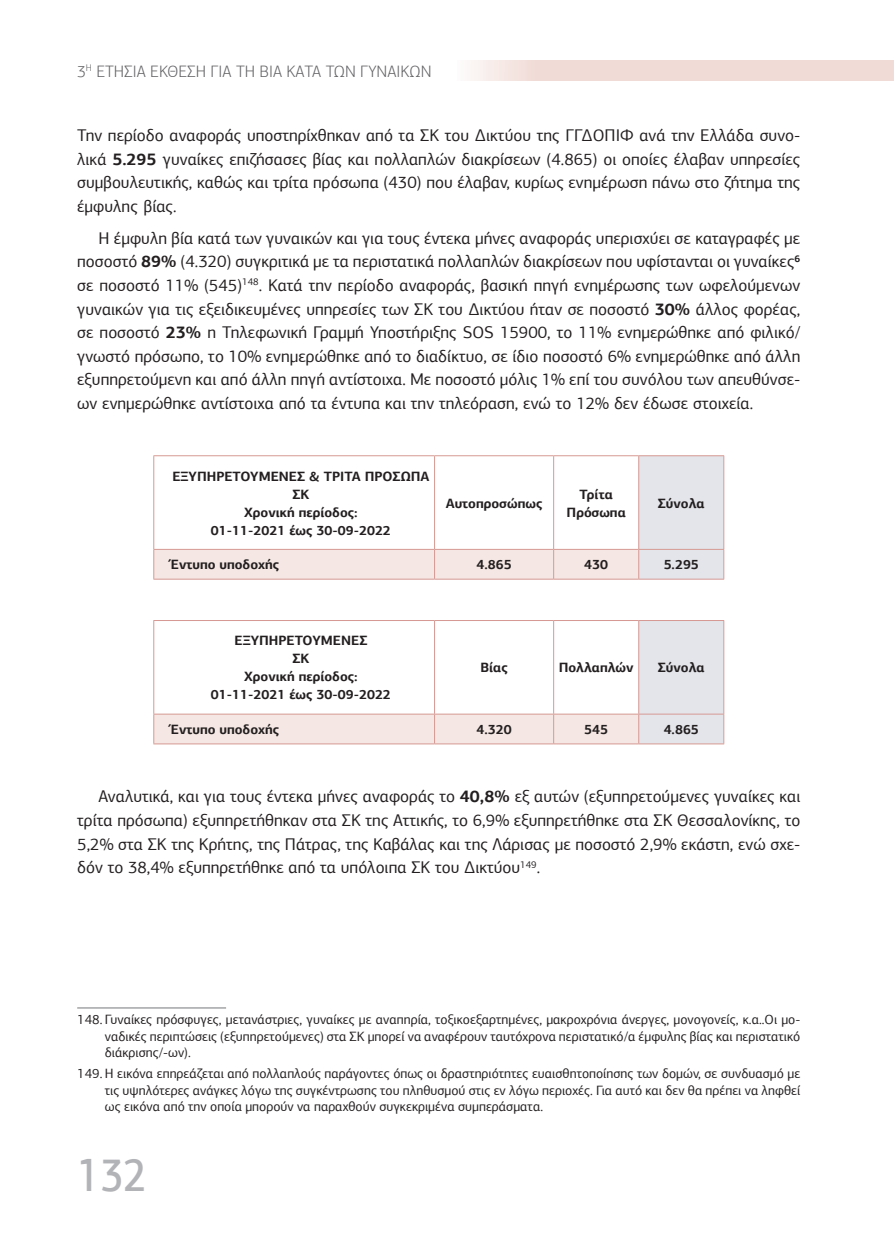
<style>
.page{position:relative;width:894px;height:1234px;background:#fff}
.page>*{position:absolute;margin:0;border:0;box-sizing:border-box;transform-origin:0 0}
.t1{font:500 47.7px "PF Agora Sans Pro";color:#b2b3b7;scale:.85 1}
.t2{font:16.95px/23.5px "PF Agora Sans Pro";color:#231f20;text-align:justify}
.t3{font:300 16.5px "PF Agora Sans Pro";color:#636366}
.t4{font:13.5px/16.5px "PF Agora Sans Pro";color:#231f20;text-align:justify}
.t5{font:700 13.5px/18px "PF Agora Sans Pro";color:#231f20;text-align:center}
.s1{font-weight:700}
</style>
<div class="page">
<svg style="left:471px;top:60px;width:423px;height:21px;background:#f1ddd8"></svg>
<svg style="left:153px;top:455px;width:571px;height:123px"></svg>
<hr style="left:153px;top:578px;width:281px;height:1px;background:#d69993">
<hr style="left:434px;top:578px;width:119px;height:1px;background:#d69993">
<hr style="left:553px;top:578px;width:85px;height:1px;background:#d69993">
<hr style="left:638px;top:578px;width:86px;height:1px;background:#d69993">
<svg style="left:153px;top:620px;width:571px;height:123px"></svg>
<hr style="left:153px;top:743px;width:281px;height:1px;background:#d69993">
<hr style="left:434px;top:743px;width:119px;height:1px;background:#d69993">
<hr style="left:553px;top:743px;width:85px;height:1px;background:#d69993">
<hr style="left:638px;top:743px;width:86px;height:1px;background:#d69993">
<hr style="left:77px;top:1007px;width:149px;height:1px;background:#76787b">
<p class="t3" style="left:77px;top:62px;width:356px">3 <sup>Η</sup> ΕΤΗΣΙΑ ΕΚΘΕΣΗ ΓΙΑ ΤΗ ΒΙΑ ΚΑΤΑ ΤΩΝ ΓΥΝΑΙΚΩΝ</p>
<p class="t2" style="left:77px;top:123px;width:724px">Την περίοδο αναφοράς υποστηρίχθηκαν από τα ΣΚ του Δικτύου της ΓΓΔΟΠΙΦ ανά την Ελλάδα συνο&shy;λικά <span class="s1">5.295</span> γυναίκες επιζήσασες βίας και πολλαπλών διακρίσεων (4.865) οι οποίες έλαβαν υπηρεσίες συμβουλευτικής, καθώς και τρίτα πρόσωπα (430) που έλαβαν, κυρίως ενημέρωση πάνω στο ζήτημα της έμφυλης βίας.</p>
<p class="t2" style="left:77px;top:226px;width:724px;text-indent:21px">Η έμφυλη βία κατά των γυναικών και για τους έντεκα μήνες αναφοράς υπερισχύει σε καταγραφές με ποσοστό <span class="s1">89%</span> (4.320) συγκριτικά με τα περιστατικά πολλαπλών διακρίσεων που υφίστανται οι γυναίκες<sup>6 </sup>σε ποσοστό 11% (545)<sup>148</sup>. Κατά την περίοδο αναφοράς, βασική πηγή ενημέρωσης των ωφελούμενων γυναικών για τις εξειδικευμένες υπηρεσίες των ΣΚ του Δικτύου ήταν σε ποσοστό <span class="s1">30%</span> άλλος φορέας, σε ποσοστό <span class="s1">23%</span> η Τηλεφωνική Γραμμή Υποστήριξης SOS 15900, το 11% ενημερώθηκε από φιλικό/ γνωστό πρόσωπο, το 10% ενημερώθηκε από το διαδίκτυο, σε ίδιο ποσοστό 6% ενημερώθηκε από άλλη εξυπηρετούμενη και από άλλη πηγή αντίστοιχα. Με ποσοστό μόλις 1% επί του συνόλου των απευθύνσε&shy;ων ενημερώθηκε αντίστοιχα από τα έντυπα και την τηλεόραση, ενώ το 12% δεν έδωσε στοιχεία.</p>
<p class="t5" style="left:172px;top:466px;width:259px">ΕΞΥΠΗΡΕΤΟΥΜΕΝΕΣ &amp; ΤΡΙΤΑ ΠΡΟΣΩΠΑ<br>ΣΚ<br>Χρονική περίοδος:<br>01-11-2021 έως 30-09-2022</p>
<p class="t5" style="left:445px;top:493px;width:98px">Αυτοπροσώπως</p>
<p class="t5" style="left:566px;top:484px;width:61px">Τρίτα<br>Πρόσωπα</p>
<p class="t5" style="left:658px;top:493px;width:48px">Σύνολα</p>
<p class="t5" style="left:171px;top:555px;width:110px">Έντυπο υποδοχής</p>
<p class="t5" style="left:476px;top:555px;width:37px">4.865</p>
<p class="t5" style="left:584px;top:555px;width:25px">430</p>
<p class="t5" style="left:663px;top:555px;width:37px">5.295</p>
<p class="t5" style="left:211px;top:631px;width:181px">ΕΞΥΠΗΡΕΤΟΥΜΕΝΕΣ<br>ΣΚ<br>Χρονική περίοδος:<br>01-11-2021 έως 30-09-2022</p>
<p class="t5" style="left:480px;top:658px;width:29px">Βίας</p>
<p class="t5" style="left:558px;top:658px;width:76px">Πολλαπλών</p>
<p class="t5" style="left:658px;top:658px;width:48px">Σύνολα</p>
<p class="t5" style="left:171px;top:720px;width:110px">Έντυπο υποδοχής</p>
<p class="t5" style="left:476px;top:720px;width:37px">4.320</p>
<p class="t5" style="left:584px;top:720px;width:25px">545</p>
<p class="t5" style="left:663px;top:720px;width:37px">4.865</p>
<p class="t2" style="left:77px;top:784px;width:724px;text-indent:21px">Αναλυτικά, και για τους έντεκα μήνες αναφοράς το <span class="s1">40,8%</span> εξ αυτών (εξυπηρετούμενες γυναίκες και τρίτα πρόσωπα) εξυπηρετήθηκαν στα ΣΚ της Αττικής, το 6,9% εξυπηρετήθηκε στα ΣΚ Θεσσαλονίκης, το 5,2% στα ΣΚ της Κρήτης, της Πάτρας, της Καβάλας και της Λάρισας με ποσοστό 2,9% εκάστη, ενώ σχε&shy;δόν το 38,4% εξυπηρετήθηκε από τα υπόλοιπα ΣΚ του Δικτύου<sup>149</sup>.</p>
<p class="t4" style="left:105px;top:1011px;width:697px;text-indent:-28px">148. Γυναίκες πρόσφυγες, μετανάστριες, γυναίκες με αναπηρία, τοξικοεξαρτημένες, μακροχρόνια άνεργες, μονογονείς, κ.α..Οι μο&shy;ναδικές περιπτώσεις (εξυπηρετούμενες) στα ΣΚ μπορεί να αναφέρουν ταυτόχρονα περιστατικό/α έμφυλης βίας και περιστατικό διάκρισης/-ων).</p>
<p class="t4" style="left:105px;top:1065px;width:697px;text-indent:-28px">149. Η εικόνα επηρεάζεται από πολλαπλούς παράγοντες όπως οι δραστηριότητες ευαισθητοποίησης των δομών, σε συνδυασμό με τις υψηλότερες ανάγκες λόγω της συγκέντρωσης του πληθυσμού στις εν λόγω περιοχές. Για αυτό και δεν θα πρέπει να ληφθεί ως εικόνα από την οποία μπορούν να παραχθούν συγκεκριμένα συμπεράσματα.</p>
<h1 class="t1" style="left:77px;top:1144px;width:83px">132</h1>
</div>
